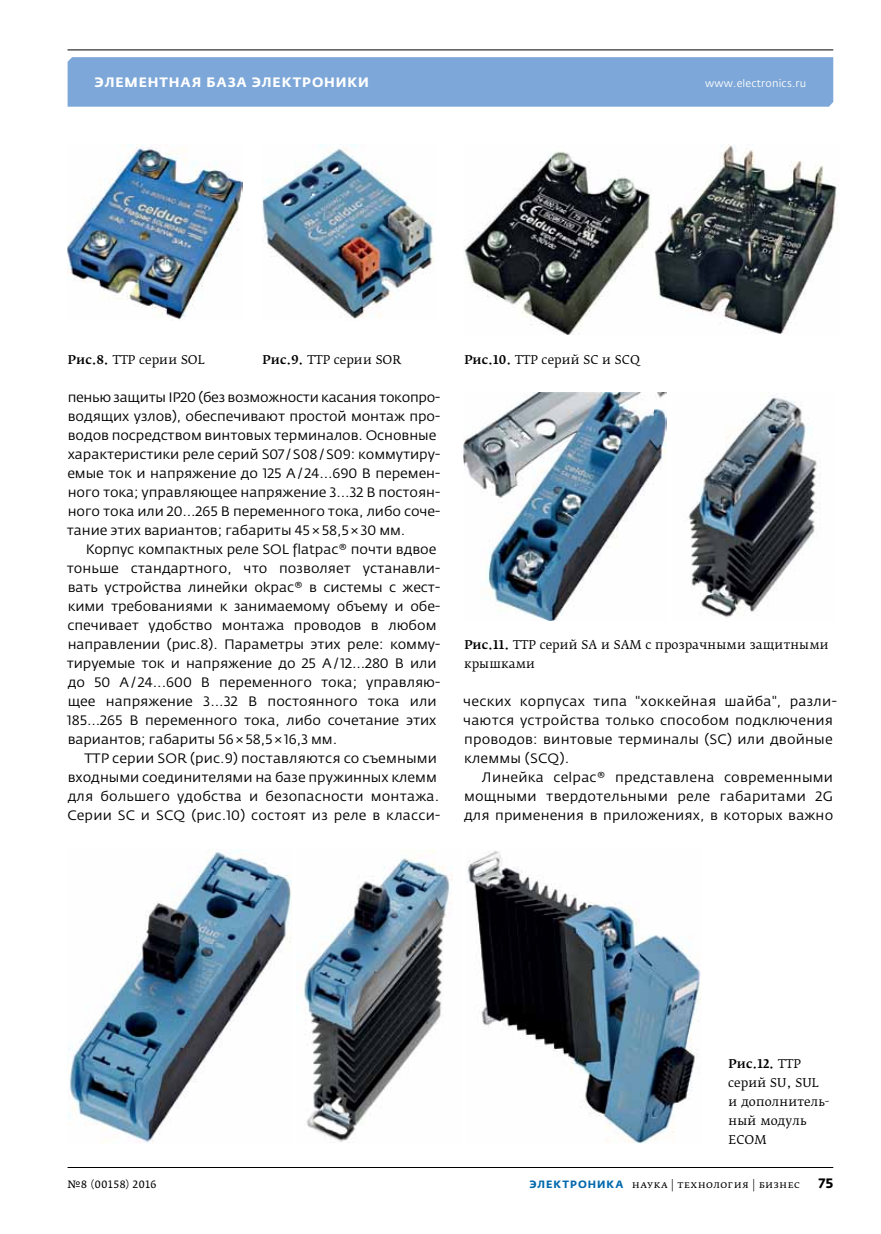
<style>
.page{position:relative;width:881px;height:1234px;background:#fff}
.page>*{position:absolute;margin:0;border:0;box-sizing:border-box;transform-origin:0 0}
.t1{font:13.5px/19px "Fedra Sans Pro";letter-spacing:-.005em;color:#000;scale:1.05 1}
.t2{font:13.5px/19px "Fedra Sans Pro";letter-spacing:.015em;color:#000;scale:1.05 1}
.t3{font:700 13.5px "Fedra Sans Alt Pro";letter-spacing:.06em;color:#fff}
.t4{font:700 13.5px "Fedra Sans Pro";color:#000}
.t5{font:12px/19px "Fedra Serif B Pro";letter-spacing:.005em;color:#000}
.t6{font:10.5px "Fedra Serif B Pro";letter-spacing:.04em;color:#000}
.t7{font:10.5px "Fedra Sans Pro";letter-spacing:.015em;color:#fff}
.t8{font:10.5px "Fedra Serif A Pro";letter-spacing:.035em;color:#000}
.s1{font-weight:500}
.s2{font-family:"Fedra Sans Alt Pro";font-weight:700;color:#0068ac}
</style>
<div class="page">
<div style="left:67px;top:57px;width:765px;height:50px;background:#7da7d8"></div>
<hr style="left:67px;top:49px;width:765px;height:1px;background:#000">
<hr style="left:68px;top:1166px;width:764px;height:1px;background:#000">
<img style="left:68px;top:145px;width:174px;height:175px">
<img style="left:262px;top:145px;width:172px;height:174px">
<img style="left:654px;top:145px;width:183px;height:189px">
<img style="left:463px;top:151px;width:189px;height:184px">
<img style="left:464px;top:392px;width:202px;height:228px">
<img style="left:688px;top:397px;width:133px;height:220px">
<img style="left:68px;top:849px;width:224px;height:294px">
<img style="left:296px;top:849px;width:156px;height:294px">
<img style="left:466px;top:850px;width:235px;height:293px">
<p class="t3" style="left:95px;top:74px;width:275px">Элементная база электроники</p>
<p class="t7" style="left:705px;top:77px;width:102px">www.electronics.ru</p>
<p class="t5" style="left:68px;top:350px;width:138px"><span class="s1">Рис.8.</span> ТТР серии SOL</p>
<p class="t5" style="left:262px;top:350px;width:140px"><span class="s1">Рис.9.</span> ТТР серии SOR</p>
<p class="t5" style="left:464px;top:350px;width:177px"><span class="s1">Рис.10.</span> ТТР серий SC и SCQ</p>
<p class="t1" style="left:67px;top:387px;width:357px">пенью защиты IP20 (без возможности касания токопро&shy;водящих узлов), обеспечивают простой монтаж про&shy;водов посредством винтовых терминалов. Основные характеристики реле серий S07 /S08/S09: коммутиру&shy;емые ток и напряжение до 125 А/24...690 В перемен&shy;ного тока; управляющее напряжение 3...32 В постоян&shy;ного тока или 20...265 В переменного тока, либо соче&shy;тание этих вариантов; габариты 45×58,5×30 мм.</p>
<p class="t1" style="left:67px;top:539px;width:357px;text-indent:19px">Корпус компактных реле SOL flatpac® почти вдвое тоньше стандартного, что позволяет устанавли&shy;вать устройства линейки okpac® в системы с жест&shy;кими требованиями к занимаемому объему и обе&shy;спечивает удобство монтажа проводов в любом направлении (рис.8). Параметры этих реле: комму&shy;тируемые ток и напряжение до 25 А/12...280 В или до 50 А/ 24...600 В переменного тока; управляю&shy;щее напряжение 3...32 В постоянного тока или 185...265 В переменного тока, либо сочетание этих вариантов; габариты 56×58,5×16,3 мм.</p>
<p class="t1" style="left:67px;top:748px;width:356px;text-indent:17px">ТТР серии SOR (рис.9) поставляются со съемными входными соединителями на базе пружинных клемм для большего удобства и безопасности монтажа.<br>Серии SC и SCQ (рис.10) состоят из реле в класси-</p>
<p class="t5" style="left:464px;top:635px;width:366px"><span class="s1">Рис.11.</span> ТТР серий SA и SAM с прозрачными защитными крышками</p>
<p class="t2" style="left:463px;top:691px;width:357px">ческих корпусах типа "хоккейная шайба", разли&shy;чаются устройства только способом подключения проводов: винтовые терминалы (SC) или двойные клеммы (SCQ).</p>
<p class="t1" style="left:464px;top:767px;width:353px;text-align:justify;text-indent:18px">Линейка celpac® представлена современными мощными твердотельными реле габаритами 2G для применения в приложениях, в которых важно</p>
<p class="t5" style="left:728px;top:1053px;width:103px"><span class="s1">Рис.12.</span> ТТР серий SU, SUL и дополнитель&shy;ный модуль<br>ECOM</p>
<p class="t8" style="left:67px;top:1177px;width:90px">№8 (00158) 2016</p>
<p class="t6" style="left:529px;top:1177px;width:272px"><span class="s2">ЭЛЕКТРОНИКА</span> наука | технология | бизнес</p>
<p class="t4" style="left:818px;top:1174px;width:16px">75</p>
</div>
